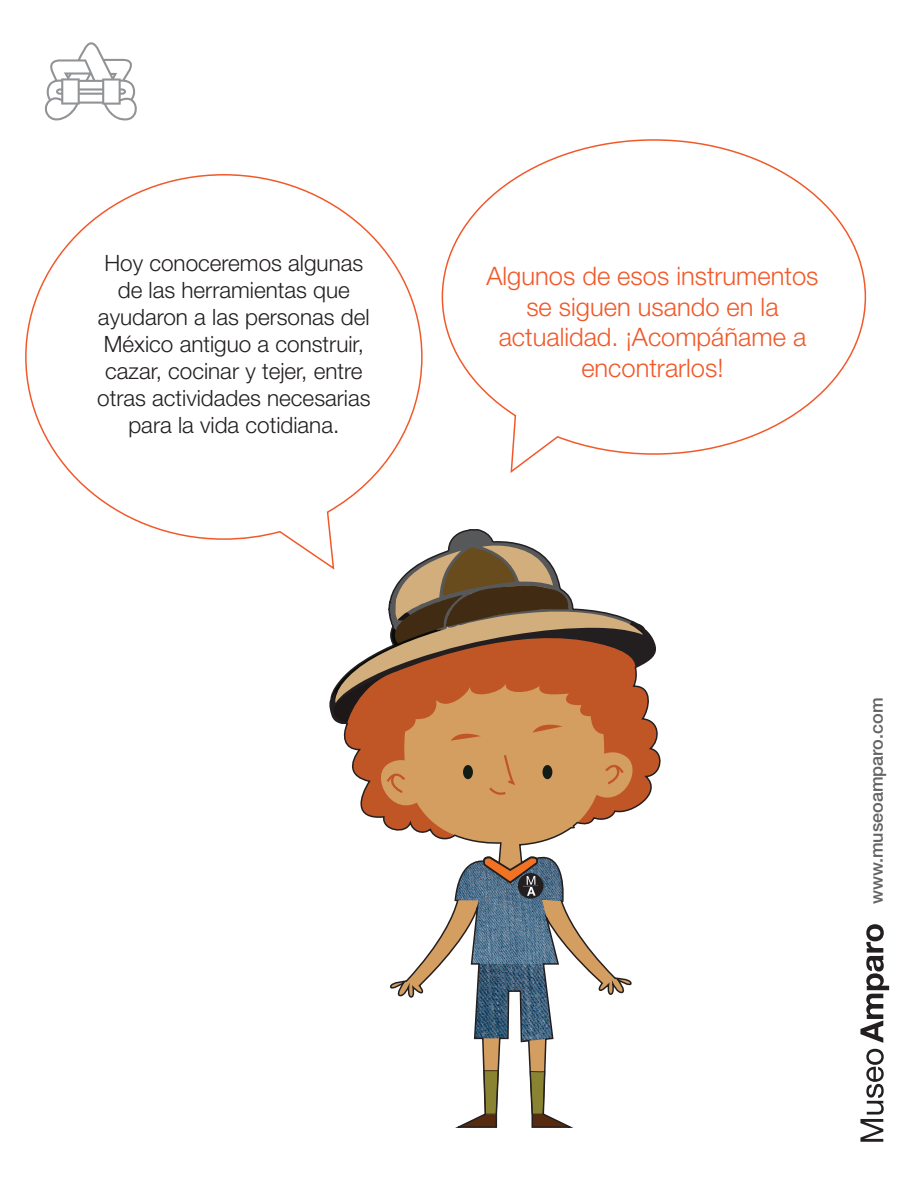
<style>
.page{position:relative;width:918px;height:1188px;background:#fff}
.page>*{position:absolute;margin:0;border:0;box-sizing:border-box;transform-origin:0 0}
.t1{font:300 25.5px/30.6px "Helvetica Neue LT Std";color:#f15929;text-align:center}
.t2{font:300 22.5px/27px "Helvetica Neue LT Std";color:#231f20;text-align:center}
.t3{font:500 18px "Helvetica Neue LT Std";color:#636366}
</style>
<div class="page">
<svg style="left:860px;top:1049px;width:24px;height:93px"></svg>
<svg style="left:860px;top:924px;width:29px;height:119px"></svg>
<svg style="left:44px;top:42px;width:93px;height:79px"></svg>
<svg style="left:441px;top:139px;width:426px;height:334px"></svg>
<svg style="left:25px;top:174px;width:398px;height:393px"></svg>
<svg style="left:330px;top:528px;width:244px;height:600px"></svg>
<svg style="left:330px;top:530px;width:331px;height:467px"></svg>
<p class="t2" style="left:97px;top:249px;width:275px">Hoy conoceremos algunas de las herramientas que ayudaron a las personas del<br>México antiguo a construir, cazar, cocinar y tejer, entre otras actividades necesarias para la vida cotidiana.</p>
<p class="t1" style="left:486px;top:260px;width:333px">Algunos de esos instrumentos se siguen usando en la actualidad. ¡Acompáñame a encontrarlos!</p>
<p class="t3" style="left:866px;top:904px;width:208px;rotate:-90deg">www.museoamparo.com</p>
</div>
